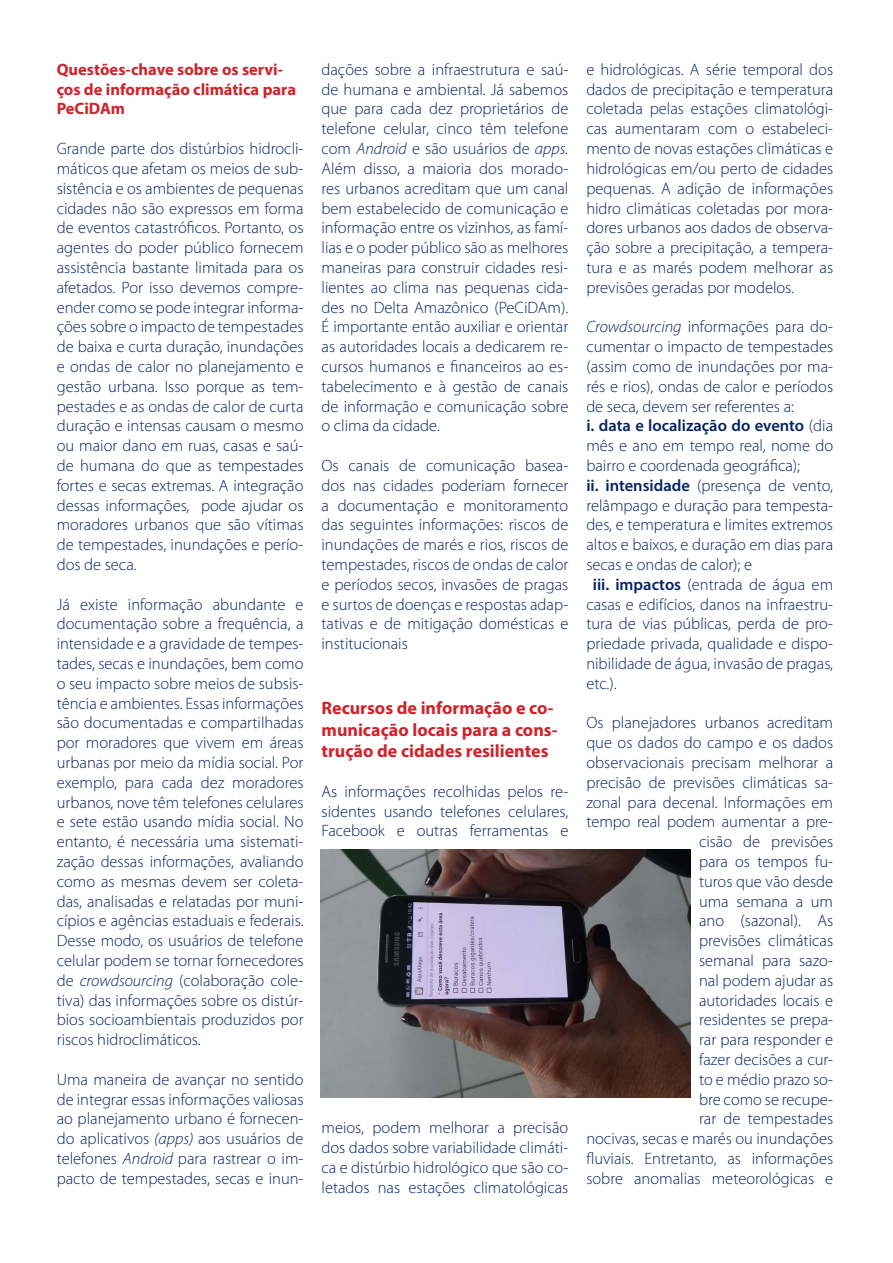
<style>
.page{position:relative;width:893px;height:1263px;background:#fff}
.page>*{position:absolute;margin:0;border:0;box-sizing:border-box;transform-origin:0 0}
.t1{font:700 18px/21.6px "Myriad Pro";color:#d1232a}
.t2{font:300 16.5px/19.8px "Myriad Pro";color:#052265;text-align:justify}
.t3{font:700 16.5px/19.8px "Myriad Pro";color:#d1232a}
.s1{font-style:italic}
.s2{font-weight:600}
</style>
<div class="page">
<img style="left:320px;top:849px;width:370px;height:248px">
<p class="t3" style="left:57px;top:59px;width:241px">Questões-chave sobre os servi&shy;ços de informação climática para<br>PeCiDAm</p>
<p class="t2" style="left:57px;top:139px;width:248px">Grande parte dos distúrbios hidrocli&shy;máticos que afetam os meios de sub&shy;sistência e os ambientes de pequenas cidades não são expressos em forma de eventos catastróficos. Portanto, os agentes do poder público fornecem assistência bastante limitada para os afetados. Por isso devemos compre&shy;ender como se pode integrar informa&shy;ções sobre o impacto de tempestades de baixa e curta duração, inundações e ondas de calor no planejamento e gestão urbana. Isso porque as tem&shy;pestades e as ondas de calor de curta duração e intensas causam o mesmo ou maior dano em ruas, casas e saú&shy;de humana do que as tempestades fortes e secas extremas. A integração dessas informações, pode ajudar os moradores urbanos que são vítimas de tempestades, inundações e perío&shy;dos de seca.</p>
<p class="t2" style="left:57px;top:594px;width:248px">Já existe informação abundante e documentação sobre a frequência, a intensidade e a gravidade de tempes&shy;tades, secas e inundações, bem como o seu impacto sobre meios de subsis&shy;tência e ambientes. Essas informações são documentadas e compartilhadas por moradores que vivem em áreas urbanas por meio da mídia social. Por exemplo, para cada dez moradores urbanos, nove têm telefones celulares e sete estão usando mídia social. No entanto, é necessária uma sistemati&shy;zação dessas informações, avaliando como as mesmas devem ser coleta&shy;das, analisadas e relatadas por muni&shy;cípios e agências estaduais e federais.<br>Desse modo, os usuários de telefone celular podem se tornar fornecedores de <span class="s1">crowdsourcing</span> (colaboração cole&shy;tiva) das informações sobre os distúr&shy;bios socioambientais produzidos por riscos hidroclimáticos.</p>
<p class="t2" style="left:57px;top:1069px;width:248px">Uma maneira de avançar no sentido de integrar essas informações valiosas ao planejamento urbano é fornecen&shy;do aplicativos <span class="s1">(apps)</span> aos usuários de telefones <span class="s1">Android</span> para rastrear o im&shy;pacto de tempestades, secas e inun-</p>
<p class="t2" style="left:321px;top:59px;width:248px">dações sobre a infraestrutura e saú&shy;de humana e ambiental. Já sabemos que para cada dez proprietários de telefone celular, cinco têm telefone com <span class="s1">Android</span> e são usuários de <span class="s1">apps.<br></span>Além disso, a maioria dos morado&shy;res urbanos acreditam que um canal bem estabelecido de comunicação e informação entre os vizinhos, as famí&shy;lias e o poder público são as melhores maneiras para construir cidades resi&shy;lientes ao clima nas pequenas cida&shy;des no Delta Amazônico (PeCiDAm).<br>É importante então auxiliar e orientar as autoridades locais a dedicarem re&shy;cursos humanos e financeiros ao es&shy;tabelecimento e à gestão de canais de informação e comunicação sobre o clima da cidade.</p>
<p class="t2" style="left:321px;top:455px;width:248px">Os canais de comunicação basea&shy;dos nas cidades poderiam fornecer a documentação e monitoramento das seguintes informações: riscos de inundações de marés e rios, riscos de tempestades, riscos de ondas de calor e períodos secos, invasões de pragas e surtos de doenças e respostas adap&shy;tativas e de mitigação domésticas e institucionais</p>
<p class="t1" style="left:321px;top:696px;width:237px">Recursos de informação e co&shy;municação locais para a cons&shy;trução de cidades resilientes</p>
<p class="t2" style="left:321px;top:781px;width:248px">As informações recolhidas pelos re&shy;sidentes usando telefones celulares, Facebook e outras ferramentas e</p>
<p class="t2" style="left:321px;top:1118px;width:248px">meios, podem melhorar a precisão dos dados sobre variabilidade climáti&shy;ca e distúrbio hidrológico que são co&shy;letados nas estações climatológicas</p>
<p class="t2" style="left:586px;top:59px;width:248px">e hidrológicas. A série temporal dos dados de precipitação e temperatura coletada pelas estações climatológi&shy;cas aumentaram com o estabeleci&shy;mento de novas estações climáticas e hidrológicas em/ou perto de cidades pequenas. A adição de informações hidro climáticas coletadas por mora&shy;dores urbanos aos dados de observa&shy;ção sobre a precipitação, a tempera&shy;tura e as marés podem melhorar as previsões geradas por modelos.</p>
<p class="t2" style="left:586px;top:317px;width:248px"><span class="s1">Crowdsourcing</span> informações para do&shy;cumentar o impacto de tempestades (assim como de inundações por ma&shy;rés e rios), ondas de calor e períodos de seca, devem ser referentes a:</p>
<p class="t2" style="left:586px;top:416px;width:248px"><span class="s2">i. data e localização do evento</span> (dia mês e ano em tempo real, nome do bairro e coordenada geográfica);</p>
<p class="t2" style="left:586px;top:475px;width:248px"><span class="s2">ii. intensidade</span> (presença de vento, relâmpago e duração para tempesta&shy;des, e temperatura e limites extremos altos e baixos, e duração em dias para secas e ondas de calor); e</p>
<p class="t2" style="left:586px;top:574px;width:248px;text-indent:6px"><span class="s2">iii. impactos</span> (entrada de água em casas e edifícios, danos na infraestru&shy;tura de vias públicas, perda de pro&shy;priedade privada, qualidade e dispo&shy;nibilidade de água, invasão de pragas, etc.).</p>
<p class="t2" style="left:586px;top:713px;width:248px;text-align:right">Os planejadores urbanos acreditam que os dados do campo e os dados observacionais precisam melhorar a precisão de previsões climáticas sa&shy;zonal para decenal. Informações em tempo real podem aumentar a pre&shy;cisão de previsões<br>para os tempos fu-<br>turos que vão desde<br>uma semana a um<br>ano (sazonal). As<br>previsões climáticas<br>semanal para sazo-<br>nal podem ajudar as<br>autoridades locais e<br>residentes se prepa-<br>rar para responder e<br>fazer decisões a cur-<br>to e médio prazo so-<br>bre como se recupe-<br>rar de tempestades<br>nocivas, secas e marés ou inundações fluviais. Entretanto, as informações sobre anomalias meteorológicas e</p>
</div>
